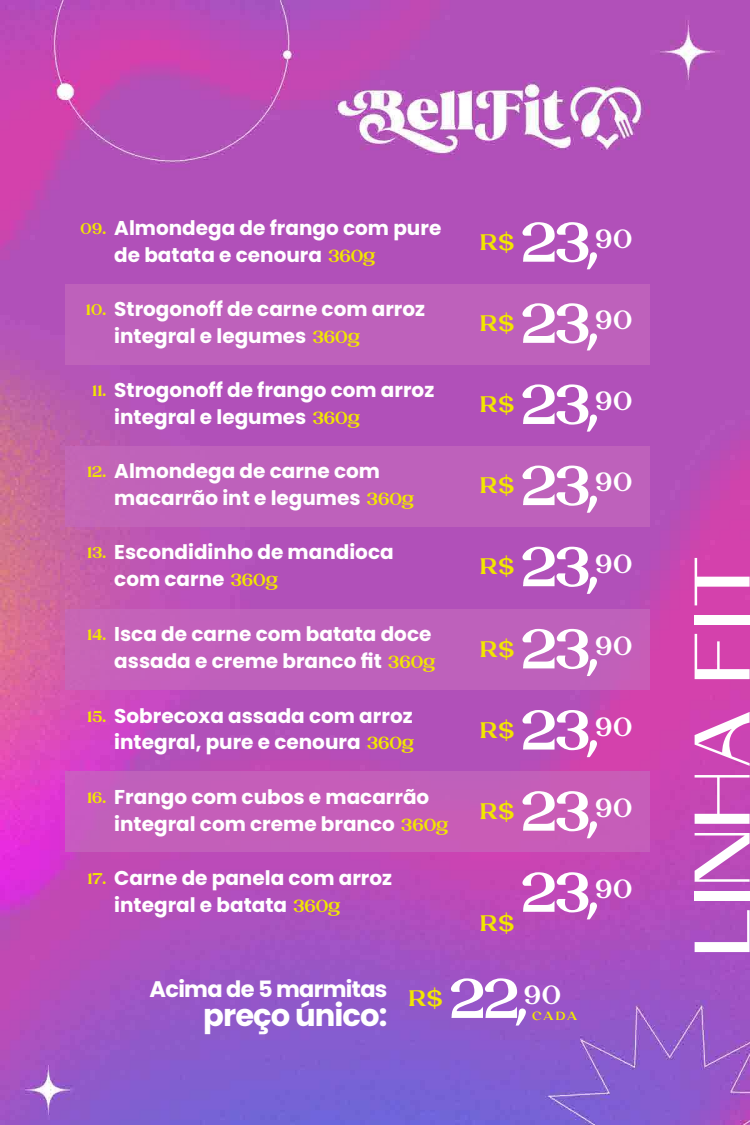
<style>
.page{position:relative;width:750px;height:1125px;background:#fff}
.page>*{position:absolute;margin:0;border:0;box-sizing:border-box;transform-origin:0 0}
.t1{font:78.75px "Skadi";color:#fff}
.t2{font:500 55.62px "Laviossa";letter-spacing:-.07em;color:#fff}
.t3{font:700 30.62px "Poppins";letter-spacing:-.03em;color:#fff}
.t4{font:500 22.5px "Laviossa";color:#f2e600}
.t5{font:700 22.5px "Poppins";letter-spacing:-.03em;color:#fff}
.t6{font:700 20px/26.9px "Poppins";color:#fff}
.t7{font:500 15.62px "Laviossa";letter-spacing:-.025em;color:#f2e600}
.t8{font:500 11.88px "Laviossa";color:#f2e600}
.s1{font-family:"Laviossa";font-weight:500;font-size:17.5px;color:#f2e600}
</style>
<div class="page">
<img style="left:0;top:0;width:750px;height:1125px">
<div style="left:65px;top:285px;width:585px;height:80px;background:#be61bb"></div>
<div style="left:65px;top:609px;width:585px;height:81px;background:#be61bb"></div>
<div style="left:65px;top:446px;width:585px;height:81px;background:#be61bb"></div>
<div style="left:65px;top:771px;width:585px;height:80px;background:#c55eb9"></div>
<p class="t7" style="left:80px;top:217px;width:28px">09.</p>
<p class="t6" style="left:114px;top:214px;width:329px">Almondega de frango com pure de batata e cenoura <span class="s1">360g</span></p>
<p class="t4" style="left:480px;top:226px;width:36px">R$</p>
<h2 class="t2" style="left:520px;top:204px;width:114px">23,<sup>90</sup></h2>
<p class="t7" style="left:86px;top:298px;width:22px">10.</p>
<p class="t6" style="left:114px;top:296px;width:312px">Strogonoff de carne com arroz integral e legumes <span class="s1">360g</span></p>
<p class="t4" style="left:480px;top:307px;width:36px">R$</p>
<h2 class="t2" style="left:520px;top:285px;width:114px">23,<sup>90</sup></h2>
<p class="t7" style="left:92px;top:380px;width:16px">11.</p>
<p class="t6" style="left:114px;top:377px;width:322px">Strogonoff de frango com arroz integral e legumes <span class="s1">360g</span></p>
<p class="t4" style="left:480px;top:389px;width:36px">R$</p>
<h2 class="t2" style="left:520px;top:366px;width:114px">23,<sup>90</sup></h2>
<p class="t7" style="left:87px;top:461px;width:21px">12.</p>
<p class="t6" style="left:114px;top:458px;width:302px">Almondega de carne com macarrão int e legumes <span class="s1">360g</span></p>
<p class="t4" style="left:480px;top:470px;width:36px">R$</p>
<h2 class="t2" style="left:520px;top:447px;width:114px">23,<sup>90</sup></h2>
<p class="t7" style="left:87px;top:542px;width:21px">13.</p>
<p class="t6" style="left:114px;top:539px;width:281px">Escondidinho de mandioca com carne <span class="s1">360g</span></p>
<p class="t4" style="left:480px;top:551px;width:36px">R$</p>
<h2 class="t2" style="left:520px;top:528px;width:114px">23,<sup>90</sup></h2>
<p class="t7" style="left:87px;top:624px;width:21px">14.</p>
<p class="t6" style="left:114px;top:621px;width:323px">Isca de carne com batata doce assada e creme branco fit <span class="s1">360g</span></p>
<p class="t4" style="left:480px;top:633px;width:36px">R$</p>
<h2 class="t2" style="left:520px;top:610px;width:114px">23,<sup>90</sup></h2>
<p class="t7" style="left:87px;top:705px;width:21px">15.</p>
<p class="t6" style="left:114px;top:702px;width:302px">Sobrecoxa assada com arroz integral, pure e cenoura <span class="s1">360g</span></p>
<p class="t4" style="left:480px;top:714px;width:36px">R$</p>
<h2 class="t2" style="left:520px;top:691px;width:114px">23,<sup>90</sup></h2>
<p class="t7" style="left:87px;top:786px;width:21px">16.</p>
<p class="t6" style="left:114px;top:783px;width:336px">Frango com cubos e macarrão integral com creme branco <span class="s1">360g</span></p>
<p class="t4" style="left:480px;top:795px;width:36px">R$</p>
<h2 class="t2" style="left:520px;top:773px;width:114px">23,<sup>90</sup></h2>
<p class="t7" style="left:87px;top:867px;width:20px">17.</p>
<p class="t6" style="left:114px;top:865px;width:279px">Carne de panela com arroz integral e batata <span class="s1">360g</span></p>
<p class="t4" style="left:480px;top:908px;width:36px">R$</p>
<h2 class="t2" style="left:520px;top:854px;width:114px">23,<sup>90</sup></h2>
<h1 class="t1" style="left:673px;top:957px;width:405px;rotate:-90deg">LINHA FIT</h1>
<p class="t5" style="left:150px;top:976px;width:240px">Acima de 5 marmitas</p>
<h3 class="t3" style="left:203px;top:998px;width:186px">preço único:</h3>
<p class="t4" style="left:408px;top:983px;width:36px">R$</p>
<h2 class="t2" style="left:448px;top:960px;width:115px">22,<sup>90</sup></h2>
<p class="t8" style="left:532px;top:1007px;width:46px">CADA</p>
</div>
